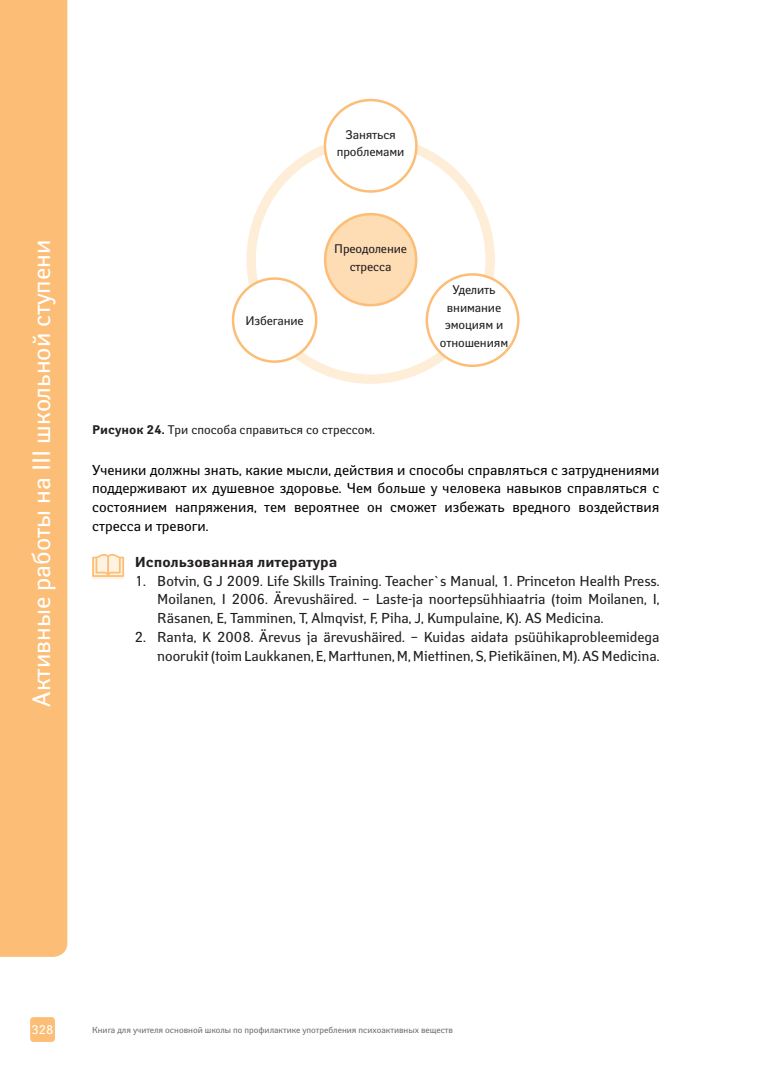
<style>
.page{position:relative;width:780px;height:1088px;background:#fff}
.page>*{position:absolute;margin:0;border:0;box-sizing:border-box;transform-origin:0 0}
.t1{font:25px "Yanus";color:#fff}
.t2{font:14.38px/18.8px "Yanus";color:#231f20;text-align:justify}
.t3{font:14.38px/18.8px "Yanus";color:#040503;text-align:justify}
.t4{font:700 14.38px "Yanus";color:#231f20}
.t5{font:12.5px/17.5px "Yanus";letter-spacing:-.01em;color:#231f20;text-align:center}
.t6{font:12.5px "Yanus";color:#fff}
.t7{font:8.75px "Yanus";color:#6c6d70}
.s1{font-weight:700}
</style>
<div class="page">
<div style="left:30px;top:1017px;width:25px;height:25px;background:#fcbe76;border-radius:3px"></div>
<div style="left:0;top:0;width:67px;height:957px;background:#fcbe76"></div>
<div style="left:246px;top:135px;width:249px;height:249px;border:9px solid #feedd7;border-radius:50%"></div>
<div style="left:325px;top:100px;width:91px;height:91px;background:#fff;border-radius:50%"></div>
<div style="left:324px;top:99px;width:93px;height:94px;border:2px solid #fcbe76;border-radius:50%"></div>
<div style="left:427px;top:274px;width:91px;height:92px;background:#fff;border-radius:50%"></div>
<div style="left:425px;top:273px;width:94px;height:94px;border:2px solid #fcbe76;border-radius:50%"></div>
<div style="left:233px;top:279px;width:83px;height:83px;background:#fff;border-radius:50%"></div>
<div style="left:232px;top:277px;width:85px;height:86px;border:2px solid #fcbe76;border-radius:50%"></div>
<div style="left:325px;top:214px;width:91px;height:91px;background:#fedcb4;border-radius:50%"></div>
<div style="left:324px;top:213px;width:93px;height:93px;border:2px solid #fcbe76;border-radius:50%"></div>
<svg style="left:92px;top:554px;width:32px;height:25px"></svg>
<h1 class="t1" style="left:26px;top:707px;width:468px;rotate:-90deg">Активные работы на III школьной ступени</h1>
<p class="t5" style="left:337px;top:126px;width:69px">Заняться проблемами</p>
<p class="t5" style="left:245px;top:311px;width:60px">Избегание</p>
<p class="t5" style="left:334px;top:240px;width:74px">Преодоление стресса</p>
<p class="t5" style="left:440px;top:281px;width:70px">Уделить внимание эмоциям и отношениям</p>
<p class="t5" style="left:92px;top:421px;width:284px"><span class="s1">Рисунок 24.</span> Три способа справиться со стрессом.</p>
<p class="t3" style="left:92px;top:460px;width:568px">Ученики должны знать, какие мысли, действия и способы справляться с затруднениями поддерживают их душевное здоровье. Чем больше у человека навыков справляться с состоянием напряжения, тем вероятнее он сможет избежать вредного воздействия стресса и тревоги.</p>
<p class="t4" style="left:135px;top:553px;width:204px">Использованная литература</p>
<p class="t2" style="left:157px;top:571px;width:503px;text-indent:-22px">1. Botvin, G J 2009. Life Skills Training. Teacher`s Manual, 1. Princeton Health Press.<br>Moilanen, I 2006. Ärevushäired. – Laste-ja noortepsühhiaatria (toim Moilanen, I, Räsanen, E, Tamminen, T, Almqvist, F, Piha, J, Kumpulaine, K). AS Medicina.</p>
<p class="t2" style="left:135px;top:627px;width:526px;text-align:right">2. Ranta, K 2008. Ärevus ja ärevushäired. – Kuidas aidata psüühikaprobleemidega noorukit (toim Laukkanen, E, Marttunen, M, Miettinen, S, Pietikäinen, M). AS Medicina.</p>
<p class="t6" style="left:32px;top:1022px;width:23px">328</p>
<p class="t7" style="left:92px;top:1024px;width:362px">Книга для учителя основной школы по профилактике употребления психоактивных веществ</p>
</div>
